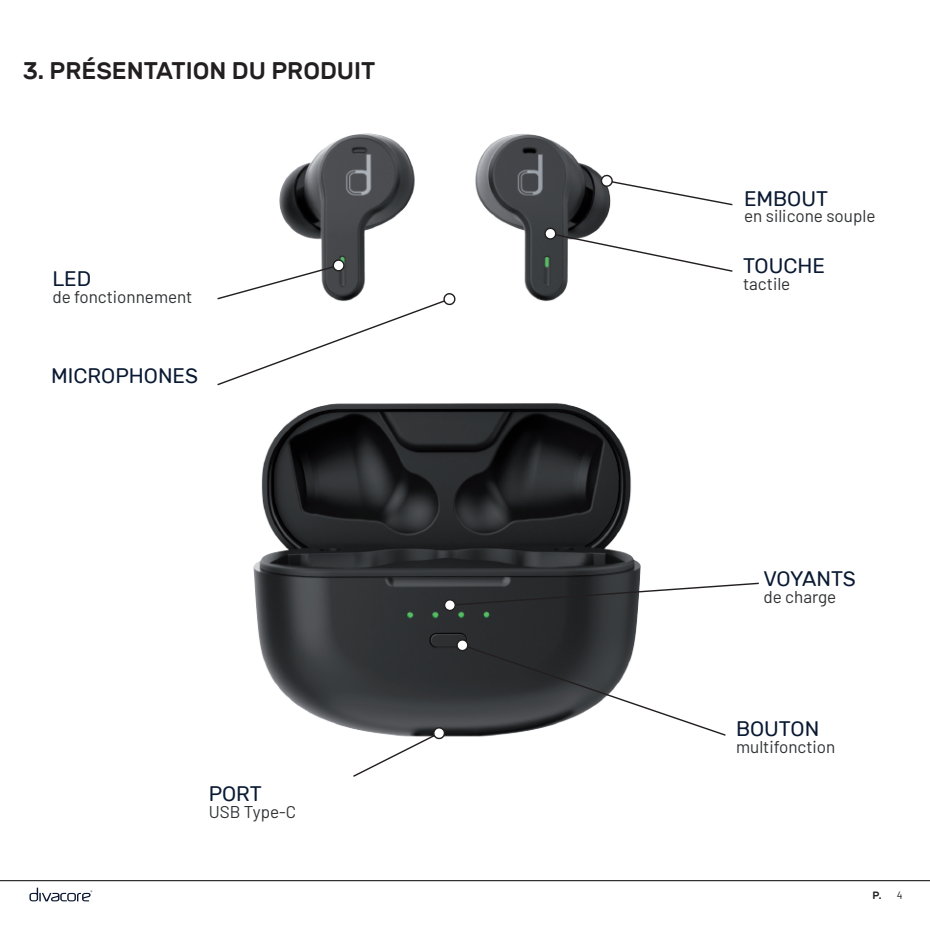
<style>
.page{position:relative;width:930px;height:930px;background:#fff}
.page>*{position:absolute;margin:0;border:0;box-sizing:border-box;transform-origin:0 0}
.t1{font:500 24px "Rubik";color:#231f20}
.t2{font:21.2px "Rubik";color:#091932}
.t3{font:17.2px "Barlow";color:#2f3133}
.t4{font:500 10.4px "Rubik";color:#231f20}
.s1{font-family:"Barlow";font-weight:400}
</style>
<div class="page">
<img style="left:254px;top:133px;width:386px;height:604px">
<svg style="left:455px;top:638px;width:271px;height:99px"></svg>
<svg style="left:444px;top:582px;width:315px;height:29px"></svg>
<svg style="left:600px;top:174px;width:133px;height:32px"></svg>
<svg style="left:544px;top:227px;width:189px;height:46px"></svg>
<svg style="left:217px;top:259px;width:239px;height:127px"></svg>
<svg style="left:351px;top:726px;width:95px;height:51px"></svg>
<svg style="left:29px;top:887px;width:63px;height:14px"></svg>
<hr style="left:0;top:880px;width:930px;height:1px;background:#000">
<p class="t1" style="left:23px;top:57px;width:354px">3. PRÉSENTATION DU PRODUIT</p>
<p class="t2" style="left:744px;top:186px;width:85px">EMBOUT</p>
<p class="t3" style="left:744px;top:204px;width:133px">en silicone souple</p>
<p class="t2" style="left:743px;top:254px;width:83px">TOUCHE</p>
<p class="t2" style="left:52px;top:267px;width:40px">LED</p>
<p class="t3" style="left:743px;top:271px;width:49px">tactile</p>
<p class="t3" style="left:52px;top:284px;width:142px">de fonctionnement</p>
<p class="t2" style="left:51px;top:364px;width:148px">MICROPHONES</p>
<p class="t2" style="left:209px;top:782px;width:55px">PORT</p>
<p class="t3" style="left:209px;top:799px;width:89px">USB Type-C</p>
<p class="t2" style="left:763px;top:567px;width:94px">VOYANTS</p>
<p class="t3" style="left:763px;top:584px;width:74px">de charge</p>
<p class="t2" style="left:736px;top:717px;width:85px">BOUTON</p>
<p class="t3" style="left:736px;top:734px;width:101px">multifonction</p>
<p class="t4" style="left:872px;top:889px;width:32px">P. <span class="s1">4</span></p>
</div>
